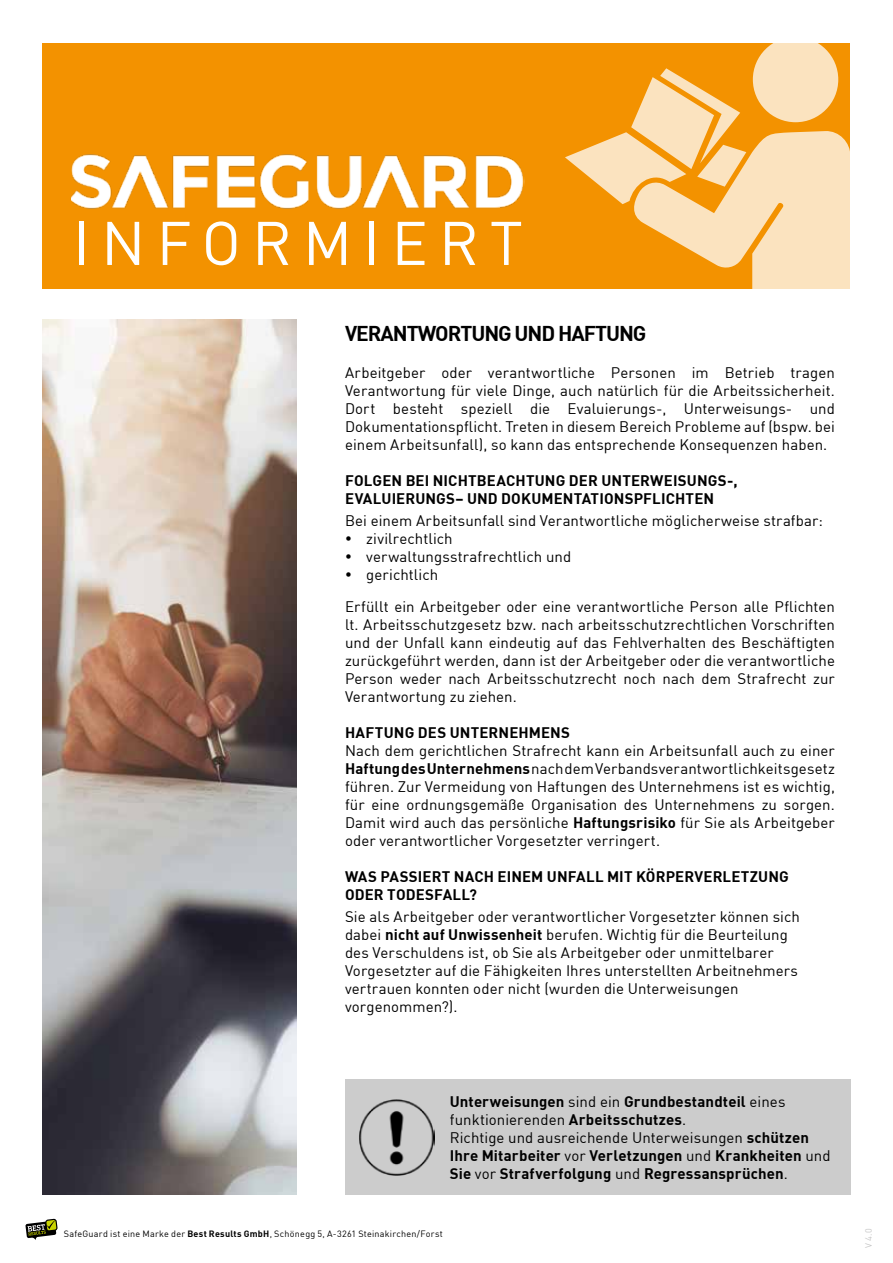
<style>
.page{position:relative;width:893px;height:1263px;background:#fff}
.page>*{position:absolute;margin:0;border:0;box-sizing:border-box;transform-origin:0 0}
.t1{font:60.6px "DIN";letter-spacing:.185em;color:#fff}
.t2{font:21px "DIN Bold";letter-spacing:-.05em;color:#000}
.t3{font:15px/18px "DIN";letter-spacing:.005em;color:#000;text-align:justify}
.t4{font:15px/18px "DIN Bold";letter-spacing:.01em;color:#000}
.t5{font:9px "DIN";letter-spacing:.025em;color:#000}
.t6{font:9px "DIN";color:#c6c6c6}
.s1{font-family:"DIN Bold"}
.s2{font-family:"DIN"}
</style>
<div class="page">
<svg style="left:26px;top:1219px;width:32px;height:21px"></svg>
<div style="left:43px;top:43px;width:807px;height:246px;background:#f39200"></div>
<img style="left:72px;top:154px;width:452px;height:55px">
<svg style="left:565px;top:43px;width:285px;height:246px;fill:#fbe3bf"></svg>
<img style="left:43px;top:320px;width:253px;height:874px">
<div style="left:345px;top:1079px;width:505px;height:115px;background:#ccc"></div>
<img style="left:359px;top:1099px;width:76px;height:76px">
<h1 class="t1" style="left:73px;top:205px;width:451px">INFORMIERT</h1>
<h2 class="t2" style="left:345px;top:320px;width:303px">VERANTWORTUNG UND HAFTUNG</h2>
<p class="t3" style="left:345px;top:363px;width:491px">Arbeitgeber oder verantwortliche Personen im Betrieb tragen Verantwortung für viele Dinge, auch natürlich für die Arbeitssicherheit.<br>Dort besteht speziell die Evaluierungs-, Unterweisungs- und Dokumentationspflicht. Treten in diesem Bereich Probleme auf (bspw. bei einem Arbeitsunfall), so kann das entsprechende Konsequenzen haben.</p>
<p class="t4" style="left:345px;top:471px;width:394px">FOLGEN BEI NICHTBEACHTUNG DER UNTERWEISUNGS-,<br>EVALUIERUNGS– UND DOKUMENTATIONSPFLICHTEN</p>
<p class="t3" style="left:366px;top:512px;width:458px;text-align:left;text-indent:-21px">Bei einem Arbeitsunfall sind Verantwortliche möglicherweise strafbar: zivilrechtlich<br>verwaltungsstrafrechtlich und<br>gerichtlich</p>
<p class="t3" style="left:345px;top:597px;width:491px">Erfüllt ein Arbeitgeber oder eine verantwortliche Person alle Pflichten lt. Arbeitsschutzgesetz bzw. nach arbeitsschutzrechtlichen Vorschriften und der Unfall kann eindeutig auf das Fehlverhalten des Beschäftigten zurückgeführt werden, dann ist der Arbeitgeber oder die verantwortliche Person weder nach Arbeitsschutzrecht noch nach dem Strafrecht zur Verantwortung zu ziehen.</p>
<p class="t4" style="left:345px;top:723px;width:227px">HAFTUNG DES UNTERNEHMENS</p>
<p class="t3" style="left:345px;top:741px;width:491px">Nach dem gerichtlichen Strafrecht kann ein Arbeitsunfall auch zu einer <span class="s1">Haftung des Unternehmens</span> nach dem Verbandsverantwortlichkeitsgesetz führen. Zur Vermeidung von Haftungen des Unternehmens ist es wichtig, für eine ordnungsgemäße Organisation des Unternehmens zu sorgen.<br>Damit wird auch das persönliche <span class="s1">Haftungsrisiko</span> für Sie als Arbeitgeber oder verantwortlicher Vorgesetzter verringert.</p>
<p class="t4" style="left:345px;top:867px;width:445px">WAS PASSIERT NACH EINEM UNFALL MIT KÖRPERVERLETZUNG<br>ODER TODESFALL?</p>
<p class="t3" style="left:345px;top:908px;width:456px;text-align:left">Sie als Arbeitgeber oder verantwortlicher Vorgesetzter können sich dabei <span class="s1">nicht auf Unwissenheit</span> berufen. Wichtig für die Beurteilung des Verschuldens ist, ob Sie als Arbeitgeber oder unmittelbarer Vorgesetzter auf die Fähigkeiten Ihres unterstellten Arbeitnehmers vertrauen konnten oder nicht (wurden die Unterweisungen vorgenommen?).</p>
<p class="t4" style="left:450px;top:1092px;width:337px">Unterweisungen <span class="s2">sind ein</span> Grundbestandteil <span class="s2">eines</span></p>
<p class="t3" style="left:450px;top:1110px;width:361px">funktionierenden <span class="s1">Arbeitsschutzes</span>.<br>Richtige und ausreichende Unterweisungen <span class="s1">schützen</span></p>
<p class="t4" style="left:450px;top:1146px;width:382px">Ihre Mitarbeiter <span class="s2">vor</span> Verletzungen <span class="s2">und</span> Krankheiten <span class="s2">und<br></span>Sie <span class="s2">vor</span> Strafverfolgung <span class="s2">und</span> Regressansprüchen<span class="s2">.</span></p>
<p class="t5" style="left:64px;top:1228px;width:381px">SafeGuard ist eine Marke der <span class="s1">Best Results GmbH</span>, Schönegg 5, A-3261 Steinakirchen/Forst</p>
<p class="t6" style="left:863px;top:1248px;width:21px;rotate:-90deg">V 4.0</p>
</div>
